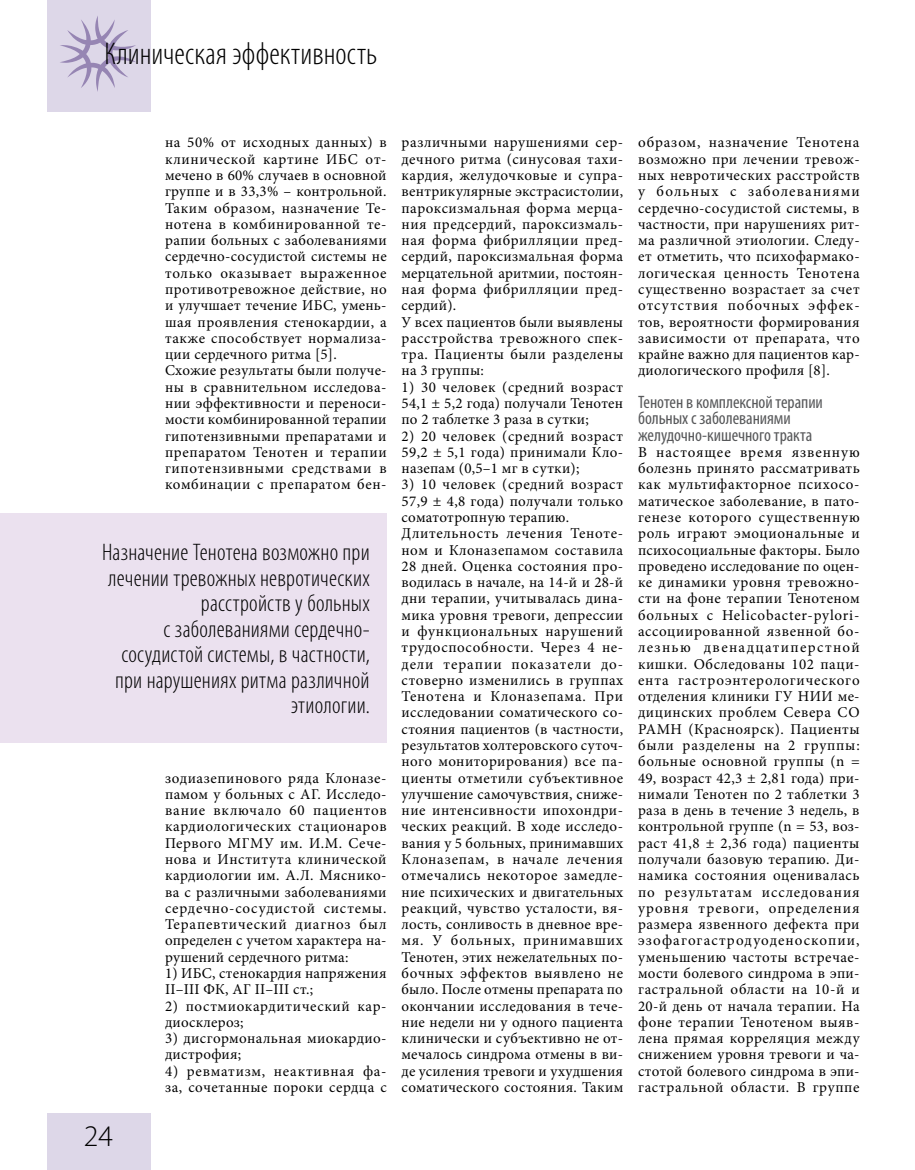
<style>
.page{position:relative;width:915px;height:1170px;background:#fff}
.page>*{position:absolute;margin:0;border:0;box-sizing:border-box;transform-origin:0 0}
.t1{font:300 condensed 31.5px "Myriad Pro";letter-spacing:.01em;color:#000}
.t2{font:300 30px "Myriad Pro";color:#000}
.t3{font:300 condensed 24px/25.5px "Myriad Pro";letter-spacing:.01em;color:#000;text-align:right}
.t4{font:condensed 18px/16.2px "Myriad Pro";letter-spacing:-.005em;color:#58595b}
.t5{font:15px/16.2px "Minion Pro";letter-spacing:.025em;color:#000}
.t6{font:15px/16.4px "Minion Pro";letter-spacing:.045em;color:#000}
</style>
<div class="page">
<div style="left:47px;top:0;width:103px;height:111px;background:#ddd7e8"></div>
<div style="left:47px;top:1113px;width:103px;height:56px;background:#ddd7e8"></div>
<svg style="left:60px;top:16px;width:76px;height:76px"></svg>
<div style="left:0;top:513px;width:386px;height:229px;background:#ebe1ef"></div>
<h1 class="t1" style="left:104px;top:35px;width:274px">Клиническая эффективность</h1>
<p class="t5" style="left:165px;top:135px;width:223px">на 50% от исходных данных) в клинической картине ИБС от&shy;мечено в 60% случаев в основной группе и в 33,3% – контрольной.<br>Таким образом, назначение Те&shy;нотена в комбинированной те&shy;рапии больных с заболеваниями сердечно-сосудистой системы не только оказывает выраженное противотревожное действие, но и улучшает течение ИБС, умень&shy;шая проявления стенокардии, а также способствует нормализа&shy;ции сердечного ритма [5].<br>Схожие результаты были получе&shy;ны в сравнительном исследова&shy;нии эффективности и переноси&shy;мости комбинированной терапии гипотензивными препаратами и препаратом Тенотен и терапии гипотензивными средствами в комбинации с препаратом бен-</p>
<h3 class="t3" style="left:102px;top:539px;width:269px">назначение Тенотена возможно при лечении тревожных невротических расстройств у больных<br>с заболеваниями сердечно&shy;сосудистой системы, в частности, при нарушениях ритма различной этиологии.</h3>
<h2 class="t2" style="left:84px;top:1119px;width:31px">24</h2>
<p class="t5" style="left:165px;top:769px;width:223px;text-align:justify">зодиазепинового ряда Клоназе&shy;памом у больных с АГ. Исследо&shy;вание включало 60 пациентов кардиологических стационаров Первого МГМУ им. И.М. Сече&shy;нова и Института клинической кардиологии им. А.Л. Мяснико&shy;ва с различными заболеваниями сердечно-сосудистой системы.<br>Терапевтический диагноз был определен с учетом характера на&shy;рушений сердечного ритма:</p>
<p class="t5" style="left:165px;top:965px;width:223px">1) ИБС, стенокардия напряжения<br>II–III ФК, АГ II–III ст.;</p>
<p class="t5" style="left:165px;top:997px;width:223px">2) постмиокардитический кар&shy;диосклероз;</p>
<p class="t5" style="left:165px;top:1030px;width:223px">3) дисгормональная миокардио&shy;дистрофия;</p>
<p class="t6" style="left:165px;top:1062px;width:223px">4) ревматизм, неактивная фа&shy;за, сочетанные пороки сердца с</p>
<p class="t5" style="left:401px;top:134px;width:223px">различными нарушениями сер&shy;дечного ритма (синусовая тахи&shy;кардия, желудочковые и супра&shy;вентрикулярные экстрасистолии, пароксизмальная форма мерца&shy;ния предсердий, пароксизмаль&shy;ная форма фибрилляции пред&shy;сердий, пароксизмальная форма мерцательной аритмии, постоян&shy;ная форма фибрилляции пред&shy;сердий).<br>У всех пациентов были выявлены расстройства тревожного спек&shy;тра. Пациенты были разделены на 3 группы:</p>
<p class="t5" style="left:401px;top:379px;width:223px;text-align:justify">1) 30 человек (средний возраст 54,1 ± 5,2 года) получали Тенотен по 2 таблетке 3 раза в сутки;</p>
<p class="t5" style="left:401px;top:427px;width:223px;text-align:justify">2) 20 человек (средний возраст 59,2 ± 5,1 года) принимали Кло&shy;назепам (0,5–1 мг в сутки);</p>
<p class="t5" style="left:401px;top:476px;width:223px">3) 10 человек (средний возраст<br>57,9 ± 4,8 года) получали только соматотропную терапию.<br>Длительность лечения Теноте&shy;ном и Клоназепамом составила<br>28 дней. Оценка состояния про&shy;водилась в начале, на 14-й и 28-й дни терапии, учитывалась дина&shy;мика уровня тревоги, депрессии и функциональных нарушений трудоспособности. Через 4 не&shy;дели терапии показатели до&shy;стоверно изменились в группах<br>Тенотена и Клоназепама. При исследовании соматического со&shy;стояния пациентов (в частности, результатов холтеровского суточ&shy;ного мониторирования) все па&shy;циенты отметили субъективное улучшение самочувствия, сниже&shy;ние интенсивности ипохондри&shy;ческих реакций. В ходе исследо&shy;вания у 5 больных, принимавших<br>Клоназепам, в начале лечения отмечались некоторое замедле&shy;ние психических и двигательных реакций, чувство усталости, вя&shy;лость, сонливость в дневное вре&shy;мя. У больных, принимавших<br>Тенотен, этих нежелательных по&shy;бочных эффектов выявлено не было. После отмены препарата по окончании исследования в тече&shy;ние недели ни у одного пациента клинически и субъективно не от&shy;мечалось синдрома отмены в ви&shy;де усиления тревоги и ухудшения соматического состояния. Таким</p>
<p class="t5" style="left:638px;top:134px;width:223px;text-align:justify">образом, назначение Тенотена возможно при лечении тревож&shy;ных невротических расстройств у больных с заболеваниями сердечно-сосудистой системы, в частности, при нарушениях рит&shy;ма различной этиологии. Следу&shy;ет отметить, что психофармако&shy;логическая ценность Тенотена существенно возрастает за счет отсутствия побочных эффек&shy;тов, вероятности формирования зависимости от препарата, что крайне важно для пациентов кар&shy;диологического профиля [8].</p>
<p class="t4" style="left:637px;top:393px;width:186px">Тенотен в комплексной терапии больных с заболеваниями желудочно-кишечного тракта</p>
<p class="t5" style="left:637px;top:444px;width:223px;text-align:justify">В настоящее время язвенную болезнь принято рассматривать как мультифакторное психосо&shy;матическое заболевание, в пато&shy;генезе которого существенную роль играют эмоциональные и психосоциальные факторы. Было проведено исследование по оцен&shy;ке динамики уровня тревожно&shy;сти на фоне терапии Тенотеном больных с Helicobacter-pylori&shy;ассоциированной язвенной бо&shy;лезнью двенадцатиперстной кишки. Обследованы 102 паци&shy;ента гастроэнтерологического отделения клиники ГУ НИИ ме&shy;дицинских проблем Севера СО РАМН (Красноярск). Пациенты были разделены на 2 группы: больные основной группы (n = 49, возраст 42,3 ± 2,81 года) при&shy;нимали Тенотен по 2 таблетки 3 раза в день в течение 3 недель, в контрольной группе (n = 53, воз&shy;раст 41,8 ± 2,36 года) пациенты получали базовую терапию. Ди&shy;намика состояния оценивалась по результатам исследования уровня тревоги, определения размера язвенного дефекта при эзофагогастродуоденоскопии, уменьшению частоты встречае&shy;мости болевого синдрома в эпи&shy;гастральной области на 10-й и 20-й день от начала терапии. На фоне терапии Тенотеном выяв&shy;лена прямая корреляция между снижением уровня тревоги и ча&shy;стотой болевого синдрома в эпи&shy;гастральной области. В группе</p>
</div>
